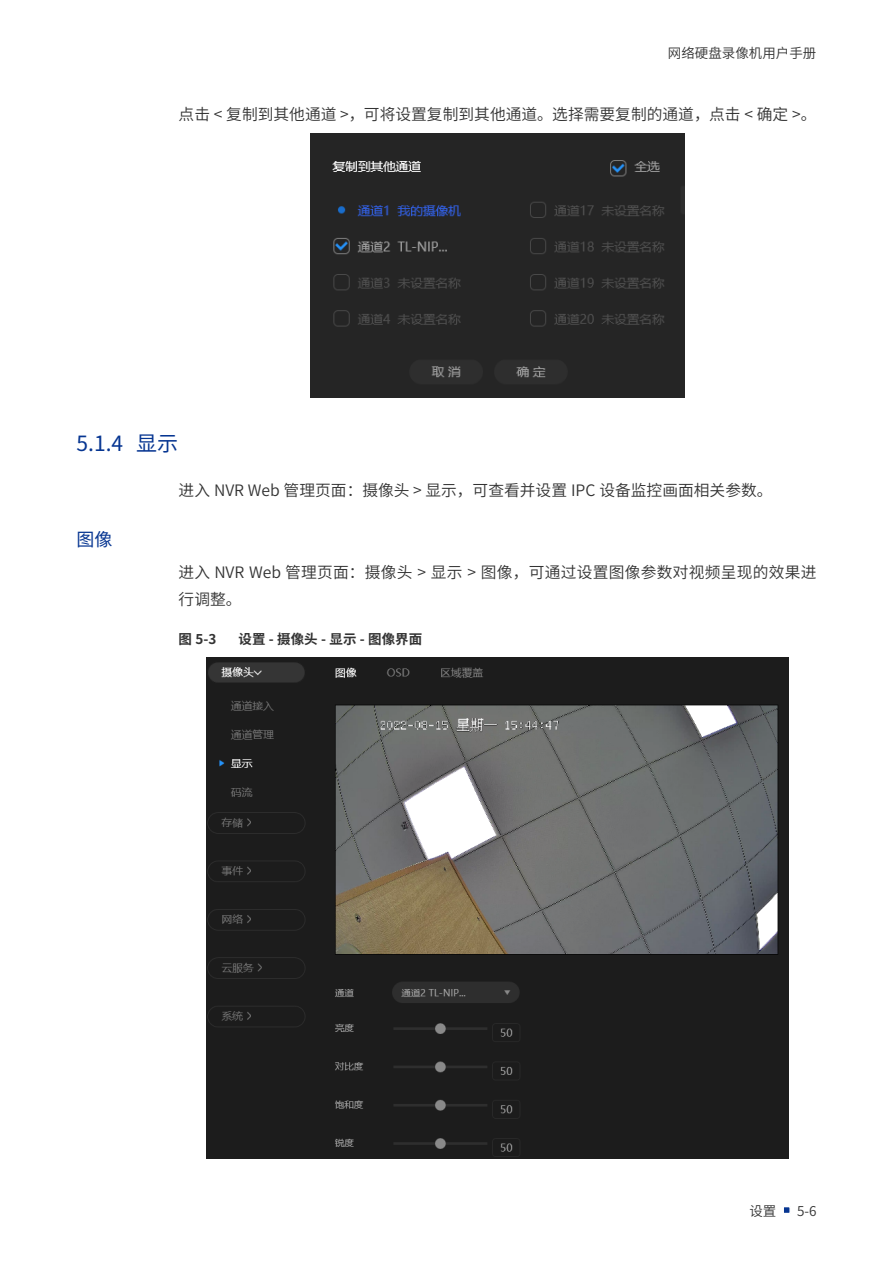
<style>
.page{position:relative;width:893px;height:1263px;background:#fff}
.page>*{position:absolute;margin:0;border:0;box-sizing:border-box;transform-origin:0 0}
.t1{font:21px "Source Han Sans CN";color:#063591}
.四级标题{font:18px "Source Han Sans CN";color:#063591}
.UG模块化正文{font:15.75px/27px "Source Han Sans CN";color:#333}
.UG模块化正文-与下段同页{font:15.75px "Source Han Sans CN";color:#333}
.t2{font:700 13.5px "Source Han Sans CN";color:#333}
.t3{font:13.5px "Source Han Sans CN";color:#333}
</style>
<div class="page">
<div style="left:783px;top:1206px;width:7px;height:7px;background:#063591"></div>
<div style="left:782px;top:1206px;width:9px;height:8px;border:2px solid #fff"></div>
<img style="left:310px;top:133px;width:375px;height:264px">
<img style="left:207px;top:658px;width:581px;height:500px">
<p class="t3" style="left:668px;top:45px;width:150px">网络硬盘录像机用户手册</p>
<p class="UG模块化正文-与下段同页" style="left:179px;top:106px;width:639px">点击 &lt; 复制到其他通道 &gt;，可将设置复制到其他通道。选择需要复制的通道，点击 &lt; 确定 &gt;。</p>
<p class="t1" style="left:77px;top:432px;width:103px">5.1.4 显示</p>
<p class="四级标题" style="left:77px;top:529px;width:37px">图像</p>
<p class="UG模块化正文" style="left:179px;top:477px;width:595px">进入 NVR Web 管理页面：摄像头 &gt; 显示，可查看并设置 IPC 设备监控画面相关参数。</p>
<p class="UG模块化正文" style="left:179px;top:559px;width:639px">进入 NVR Web 管理页面：摄像头 &gt; 显示 &gt; 图像，可通过设置图像参数对视频呈现的效果进行调整。</p>
<p class="t2" style="left:179px;top:631px;width:39px">图 5-3</p>
<p class="t2" style="left:239px;top:631px;width:185px">设置 - 摄像头 - 显示 - 图像界面</p>
<p class="t3" style="left:749px;top:1203px;width:28px">设置</p>
<p class="t3" style="left:797px;top:1203px;width:21px">5-6</p>
</div>
